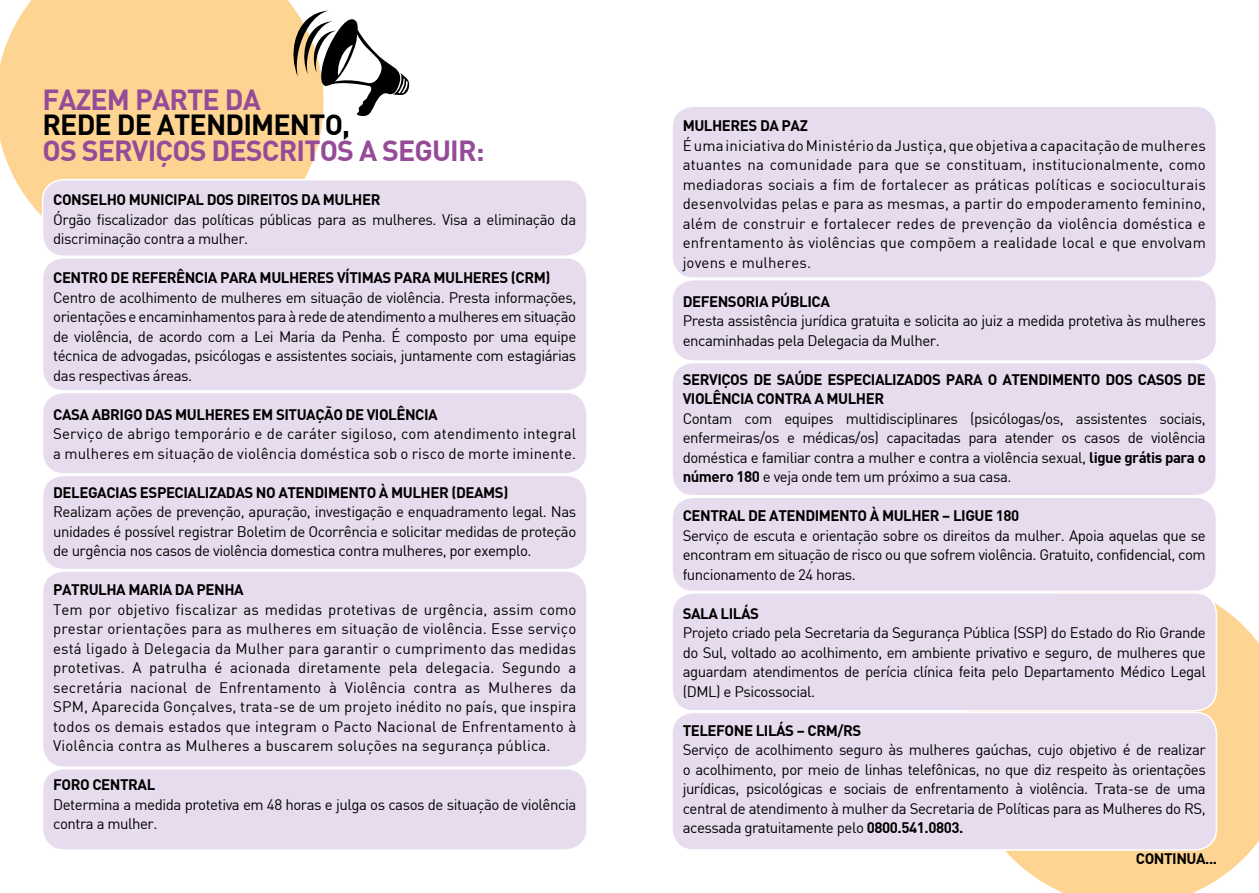
<style>
.page{position:relative;width:1259px;height:893px;background:#fff}
.page>*{position:absolute;margin:0;border:0;box-sizing:border-box;transform-origin:0 0}
.t1{font:28.5px "DIN Bold";letter-spacing:-.03em;color:#954b97}
.t2{font:28.5px "DIN Bold";letter-spacing:-.03em;color:#000}
.t3{font:15px/19.5px "DIN Regular";letter-spacing:-.03em;color:#000;text-align:justify}
.t4{font:15px/19.5px "DIN Bold";letter-spacing:-.03em;color:#000}
.t5{font:15px/19.5px "DIN Regular";letter-spacing:.01em;color:#000}
.s1{font-family:"DIN Bold"}
</style>
<div class="page">
<svg style="left:0;top:0;width:323px;height:265px;background:#fdd79a"></svg>
<svg style="left:1005px;top:580px;width:254px;height:313px;fill:#fdd491"></svg>
<svg style="left:292px;top:11px;width:117px;height:106px"></svg>
<div style="left:672px;top:106px;width:544px;height:172px;background:#e7dcee;border-radius:21px"></div>
<div style="left:671px;top:105px;width:546px;height:174px;border:2px solid #fff;border-radius:21px"></div>
<div style="left:672px;top:280px;width:544px;height:81px;background:#e7dcee;border-radius:21px"></div>
<div style="left:671px;top:279px;width:546px;height:83px;border:2px solid #fff;border-radius:21px"></div>
<div style="left:672px;top:363px;width:544px;height:133px;background:#e7dcee;border-radius:21px"></div>
<div style="left:671px;top:362px;width:546px;height:134px;border:2px solid #fff;border-radius:21px"></div>
<div style="left:672px;top:497px;width:544px;height:94px;background:#e7dcee;border-radius:21px"></div>
<div style="left:671px;top:496px;width:546px;height:96px;border:2px solid #fff;border-radius:21px"></div>
<div style="left:672px;top:593px;width:544px;height:118px;background:#e7dcee;border-radius:21px"></div>
<div style="left:671px;top:592px;width:546px;height:120px;border:2px solid #fff;border-radius:21px"></div>
<div style="left:672px;top:712px;width:544px;height:138px;background:#e7dcee;border-radius:21px"></div>
<div style="left:671px;top:712px;width:546px;height:139px;border:2px solid #fff;border-radius:21px"></div>
<div style="left:43px;top:180px;width:544px;height:76px;background:#e7dcee;border-radius:21px"></div>
<div style="left:42px;top:179px;width:546px;height:78px;border:2px solid #fff;border-radius:21px"></div>
<div style="left:43px;top:258px;width:544px;height:133px;background:#e7dcee;border-radius:21px"></div>
<div style="left:42px;top:257px;width:546px;height:135px;border:2px solid #fff;border-radius:21px"></div>
<div style="left:43px;top:392px;width:544px;height:82px;background:#e7dcee;border-radius:21px"></div>
<div style="left:42px;top:392px;width:546px;height:83px;border:2px solid #fff;border-radius:21px"></div>
<div style="left:43px;top:769px;width:544px;height:81px;background:#e7dcee;border-radius:21px"></div>
<div style="left:42px;top:768px;width:546px;height:83px;border:2px solid #fff;border-radius:21px"></div>
<div style="left:43px;top:475px;width:544px;height:94px;background:#e7dcee;border-radius:21px"></div>
<div style="left:42px;top:475px;width:546px;height:95px;border:2px solid #fff;border-radius:21px"></div>
<div style="left:43px;top:571px;width:544px;height:196px;background:#e7dcee;border-radius:21px"></div>
<div style="left:42px;top:570px;width:546px;height:198px;border:2px solid #fff;border-radius:21px"></div>
<h1 class="t1" style="left:43px;top:81px;width:220px">FAZEM PARTE DA</h1>
<h1 class="t2" style="left:43px;top:106px;width:309px">REDE DE ATENDIMENTO,</h1>
<h1 class="t1" style="left:43px;top:132px;width:444px">OS SERVIÇOS DESCRITOS A SEGUIR:</h1>
<p class="t4" style="left:53px;top:189px;width:329px">CONSELHO MUNICIPAL DOS DIREITOS DA MULHER</p>
<p class="t3" style="left:53px;top:209px;width:524px">Órgão fiscalizador das políticas públicas para as mulheres. Visa a eliminação da discriminação contra a mulher.</p>
<p class="t4" style="left:53px;top:267px;width:499px">CENTRO DE REFERÊNCIA PARA MULHERES VÍTIMAS PARA MULHERES (CRM)</p>
<p class="t3" style="left:53px;top:287px;width:525px">Centro de acolhimento de mulheres em situação de violência. Presta informações, orientações e encaminhamentos para à rede de atendimento a mulheres em situação de violência, de acordo com a Lei Maria da Penha. É composto por uma equipe técnica de advogadas, psicólogas e assistentes sociais, juntamente com estagiárias das respectivas áreas.</p>
<p class="t4" style="left:53px;top:404px;width:386px">CASA ABRIGO DAS MULHERES EM SITUAÇÃO DE VIOLÊNCIA</p>
<p class="t5" style="left:53px;top:424px;width:524px">Serviço de abrigo temporário e de caráter sigiloso, com atendimento integral a mulheres em situação de violência doméstica sob o risco de morte iminente.</p>
<p class="t4" style="left:53px;top:482px;width:457px">DELEGACIAS ESPECIALIZADAS NO ATENDIMENTO À MULHER (DEAMS)</p>
<p class="t3" style="left:53px;top:502px;width:525px">Realizam ações de prevenção, apuração, investigação e enquadramento legal. Nas unidades é possível registrar Boletim de Ocorrência e solicitar medidas de proteção de urgência nos casos de violência domestica contra mulheres, por exemplo.</p>
<p class="t4" style="left:53px;top:579px;width:192px">PATRULHA MARIA DA PENHA</p>
<p class="t3" style="left:53px;top:599px;width:525px">Tem por objetivo fiscalizar as medidas protetivas de urgência, assim como prestar orientações para as mulheres em situação de violência. Esse serviço está ligado à Delegacia da Mulher para garantir o cumprimento das medidas protetivas. A patrulha é acionada diretamente pela delegacia. Segundo a secretária nacional de Enfrentamento à Violência contra as Mulheres da SPM, Aparecida Gonçalves, trata-se de um projeto inédito no país, que inspira todos os demais estados que integram o Pacto Nacional de Enfrentamento à Violência contra as Mulheres a buscarem soluções na segurança pública.</p>
<p class="t4" style="left:53px;top:774px;width:104px">FORO CENTRAL</p>
<p class="t3" style="left:53px;top:794px;width:524px">Determina a medida protetiva em 48 horas e julga os casos de situação de violência contra a mulher.</p>
<p class="t4" style="left:682px;top:115px;width:127px">MULHERES DA PAZ</p>
<p class="t3" style="left:682px;top:135px;width:525px">É uma iniciativa do Ministério da Justiça, que objetiva a capacitação de mulheres atuantes na comunidade para que se constituam, institucionalmente, como mediadoras sociais a fim de fortalecer as práticas políticas e socioculturais desenvolvidas pelas e para as mesmas, a partir do empoderamento feminino, além de construir e fortalecer redes de prevenção da violência doméstica e enfrentamento às violências que compõem a realidade local e que envolvam jovens e mulheres.</p>
<p class="t4" style="left:682px;top:291px;width:149px">DEFENSORIA PÚBLICA</p>
<p class="t3" style="left:682px;top:311px;width:525px">Presta assistência jurídica gratuita e solicita ao juiz a medida protetiva às mulheres encaminhadas pela Delegacia da Mulher.</p>
<p class="t4" style="left:682px;top:369px;width:524px">SERVIÇOS DE SAÚDE ESPECIALIZADOS PARA O ATENDIMENTO DOS CASOS DE<br>VIOLÊNCIA CONTRA A MULHER</p>
<p class="t3" style="left:682px;top:408px;width:525px">Contam com equipes multidisciplinares (psicólogas/os, assistentes sociais, enfermeiras/os e médicas/os) capacitadas para atender os casos de violência doméstica e familiar contra a mulher e contra a violência sexual, <span class="s1">ligue grátis para o número 180</span> e veja onde tem um próximo a sua casa.</p>
<p class="t4" style="left:682px;top:505px;width:338px">CENTRAL DE ATENDIMENTO À MULHER – LIGUE 180</p>
<p class="t3" style="left:682px;top:525px;width:525px">Serviço de escuta e orientação sobre os direitos da mulher. Apoia aquelas que se encontram em situação de risco ou que sofrem violência. Gratuito, confidencial, com funcionamento de 24 horas.</p>
<p class="t4" style="left:682px;top:603px;width:78px">SALA LILÁS</p>
<p class="t3" style="left:682px;top:623px;width:524px">Projeto criado pela Secretaria da Segurança Pública (SSP) do Estado do Rio Grande do Sul, voltado ao acolhimento, em ambiente privativo e seguro, de mulheres que aguardam atendimentos de perícia clínica feita pelo Departamento Médico Legal (DML) e Psicossocial.</p>
<p class="t4" style="left:682px;top:720px;width:180px">TELEFONE LILÁS – CRM/RS</p>
<p class="t3" style="left:682px;top:740px;width:525px">Serviço de acolhimento seguro às mulheres gaúchas, cujo objetivo é de realizar o acolhimento, por meio de linhas telefônicas, no que diz respeito às orientações jurídicas, psicológicas e sociais de enfrentamento à violência. Trata-se de uma central de atendimento à mulher da Secretaria de Políticas para as Mulheres do RS, acessada gratuitamente pelo <span class="s1">0800.541.0803.</span></p>
<p class="t4" style="left:1135px;top:848px;width:83px">CONTINUA...</p>
</div>
